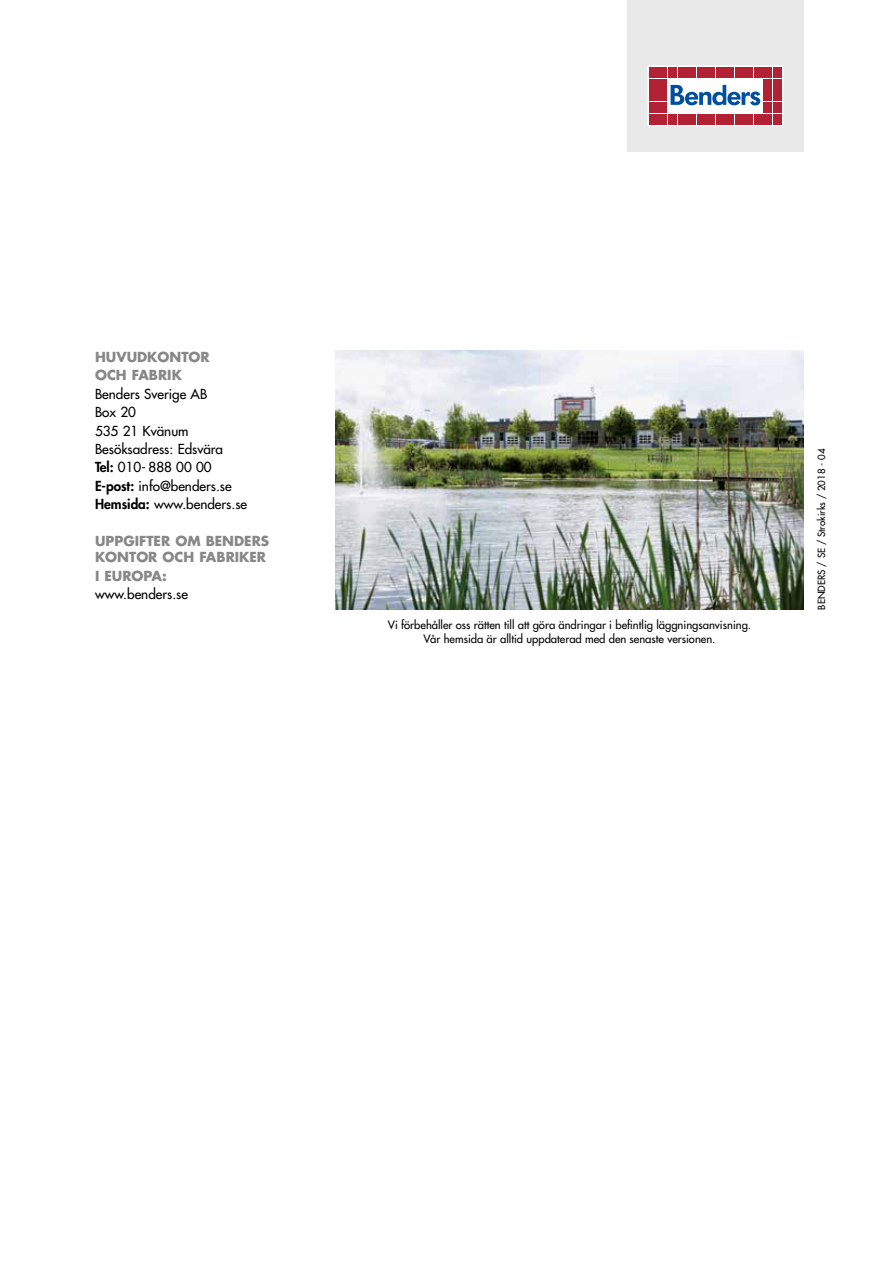
<style>
.page{position:relative;width:893px;height:1263px;background:#fff}
.page>*{position:absolute;margin:0;border:0;box-sizing:border-box;transform-origin:0 0}
.t1{font:500 13.5px/18.5px "Futura Std";color:#000}
.t2{font:700 13.5px/18.5px "Futura Std";color:#878787}
.t3{font:500 11.25px/13.5px "Futura Std";color:#000;text-align:center}
.t4{font:500 9.75px "Futura Std";color:#000}
.s1{font-weight:800}
</style>
<div class="page">
<img style="left:335px;top:350px;width:469px;height:259px">
<div style="left:627px;top:0;width:177px;height:151px;background:#e9e9e9"></div>
<div style="left:648px;top:66px;width:135px;height:60px;background:#fff"></div>
<div style="left:649px;top:67px;width:9px;height:11px;background:#b22234"></div>
<div style="left:659px;top:67px;width:8px;height:11px;background:#b22234"></div>
<div style="left:649px;top:79px;width:9px;height:10px;background:#b22234"></div>
<div style="left:659px;top:79px;width:8px;height:10px;background:#b22234"></div>
<div style="left:649px;top:91px;width:9px;height:10px;background:#b22234"></div>
<div style="left:659px;top:91px;width:8px;height:10px;background:#b22234"></div>
<div style="left:649px;top:102px;width:9px;height:11px;background:#b22234"></div>
<div style="left:659px;top:102px;width:8px;height:11px;background:#b22234"></div>
<div style="left:649px;top:114px;width:9px;height:11px;background:#b22234"></div>
<div style="left:659px;top:114px;width:8px;height:11px;background:#b22234"></div>
<div style="left:668px;top:67px;width:9px;height:11px;background:#b22234"></div>
<div style="left:678px;top:67px;width:8px;height:11px;background:#b22234"></div>
<div style="left:687px;top:67px;width:9px;height:11px;background:#b22234"></div>
<div style="left:697px;top:67px;width:8px;height:11px;background:#b22234"></div>
<div style="left:706px;top:67px;width:9px;height:11px;background:#b22234"></div>
<div style="left:716px;top:67px;width:8px;height:11px;background:#b22234"></div>
<div style="left:725px;top:67px;width:9px;height:11px;background:#b22234"></div>
<div style="left:735px;top:67px;width:8px;height:11px;background:#b22234"></div>
<div style="left:745px;top:67px;width:8px;height:11px;background:#b22234"></div>
<div style="left:754px;top:67px;width:9px;height:11px;background:#b22234"></div>
<div style="left:668px;top:114px;width:9px;height:11px;background:#b22234"></div>
<div style="left:678px;top:114px;width:8px;height:11px;background:#b22234"></div>
<div style="left:687px;top:114px;width:9px;height:11px;background:#b22234"></div>
<div style="left:697px;top:114px;width:8px;height:11px;background:#b22234"></div>
<div style="left:706px;top:114px;width:9px;height:11px;background:#b22234"></div>
<div style="left:716px;top:114px;width:8px;height:11px;background:#b22234"></div>
<div style="left:725px;top:114px;width:9px;height:11px;background:#b22234"></div>
<div style="left:735px;top:114px;width:8px;height:11px;background:#b22234"></div>
<div style="left:745px;top:114px;width:8px;height:11px;background:#b22234"></div>
<div style="left:754px;top:114px;width:9px;height:11px;background:#b22234"></div>
<div style="left:764px;top:67px;width:8px;height:11px;background:#b22234"></div>
<div style="left:773px;top:67px;width:9px;height:11px;background:#b22234"></div>
<div style="left:764px;top:79px;width:8px;height:10px;background:#b22234"></div>
<div style="left:773px;top:79px;width:9px;height:10px;background:#b22234"></div>
<div style="left:764px;top:91px;width:8px;height:10px;background:#b22234"></div>
<div style="left:773px;top:91px;width:9px;height:10px;background:#b22234"></div>
<div style="left:764px;top:102px;width:8px;height:11px;background:#b22234"></div>
<div style="left:773px;top:102px;width:9px;height:11px;background:#b22234"></div>
<div style="left:764px;top:114px;width:8px;height:11px;background:#b22234"></div>
<div style="left:773px;top:114px;width:9px;height:11px;background:#b22234"></div>
<svg style="left:671px;top:85px;width:89px;height:20px"></svg>
<p class="t2" style="left:95px;top:348px;width:116px">HUVUDKONTOR<br>OCH FABRIK</p>
<p class="t1" style="left:95px;top:385px;width:154px">Benders Sverige AB<br>Box 20<br>535 21 Kvänum<br>Besöksadress: Edsvära<br><span class="s1">Tel:</span> 010- 888 00 00<br><span class="s1">E-post:</span> info@benders.se<br><span class="s1">Hemsida:</span> www.benders.se</p>
<p class="t2" style="left:95px;top:533px;width:176px;line-height:16.2px">UPPGIFTER OM BENDERS<br>KONTOR OCH FABRIKER</p>
<p class="t2" style="left:95px;top:566px;width:73px">I EUROPA:</p>
<p class="t1" style="left:95px;top:585px;width:95px">www.benders.se</p>
<p class="t3" style="left:388px;top:619px;width:365px">Vi förbehåller oss rätten till att göra ändringar i befintlig läggningsanvisning.<br>Vår hemsida är alltid uppdaterad med den senaste versionen.</p>
<p class="t4" style="left:815px;top:609px;width:162px;rotate:-90deg">BENDERS / SE / Strokirks / 2018 - 04</p>
</div>
